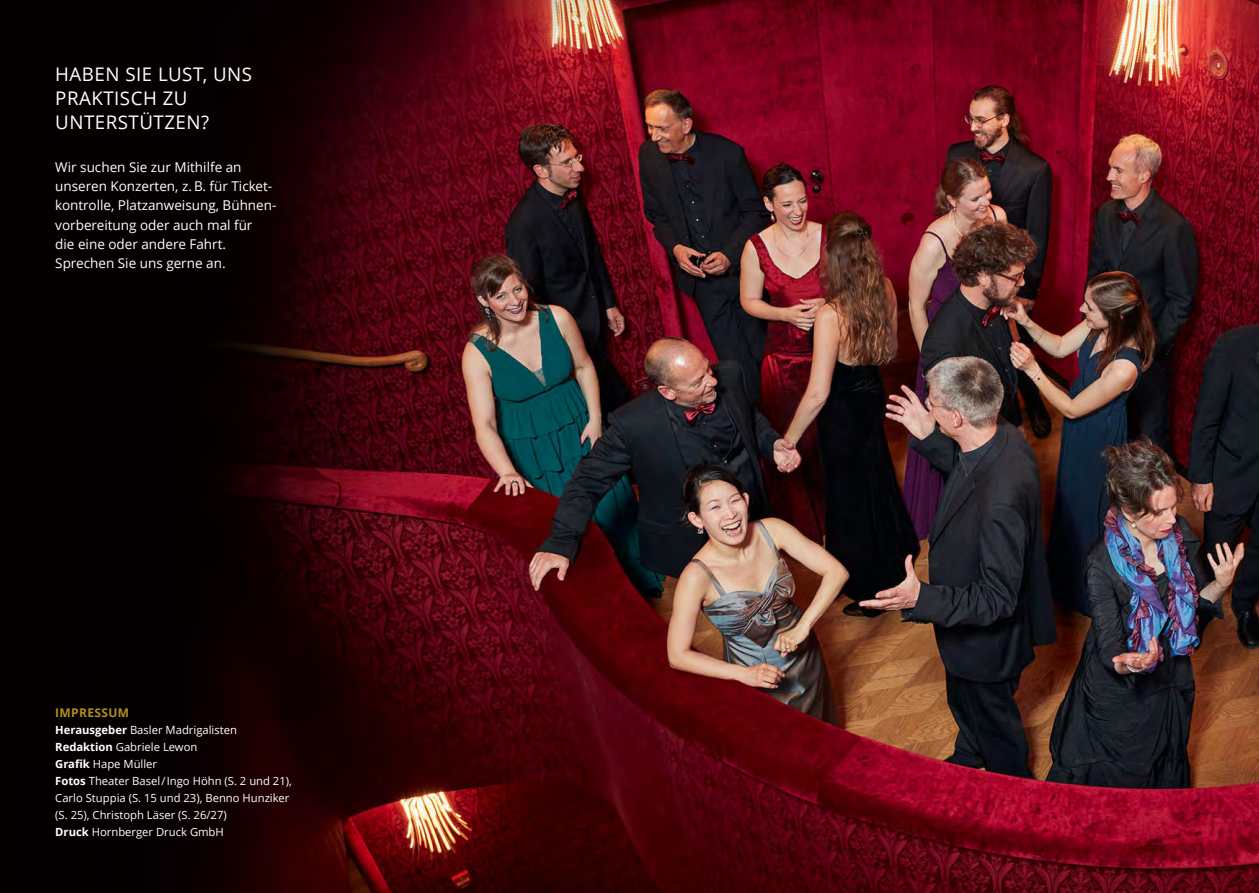
<style>
.page{position:relative;width:1259px;height:893px;background:#fff}
.page>*{position:absolute;margin:0;border:0;box-sizing:border-box;transform-origin:0 0}
.t1{font:18.75px/23.9px "Open Sans";letter-spacing:.025em;color:#fff}
.t2{font:13.5px/19.2px "Open Sans";color:#fff}
.t3{font:700 12px "Open Sans";letter-spacing:.03em;color:#b18f21}
.t4{font:11.25px/17px "Open Sans";color:#fff}
.s1{font-weight:700}
</style>
<div class="page">
<img style="left:0;top:0;width:1259px;height:893px">
<h1 class="t1" style="left:55px;top:64px;width:198px">HABEN SIE LUST, UNS<br>PRAKTISCH ZU<br>UNTERSTÜTZEN?</h1>
<p class="t2" style="left:55px;top:159px;width:223px">Wir suchen Sie zur Mithilfe an unseren Konzerten, z. B. für Ticket&shy;kontrolle, Platzanweisung, Bühnen&shy;vorbereitung oder auch mal für<br>die eine oder andere Fahrt.<br>Sprechen Sie uns gerne an.</p>
<p class="t3" style="left:55px;top:707px;width:75px">IMPRESSUM</p>
<p class="t4" style="left:55px;top:722px;width:238px"><span class="s1">Herausgeber</span> Basler Madrigalisten <span class="s1">Redaktion</span> Gabriele Lewon<br><span class="s1">Grafik</span> Hape Müller<br><span class="s1">Fotos</span> Theater Basel/Ingo Höhn (S. 2 und 21), Carlo Stuppia (S. 15 und 23), Benno Hunziker (S. 25), Christoph Läser (S. 26/27)<br><span class="s1">Druck</span> Hornberger Druck GmbH</p>
</div>
